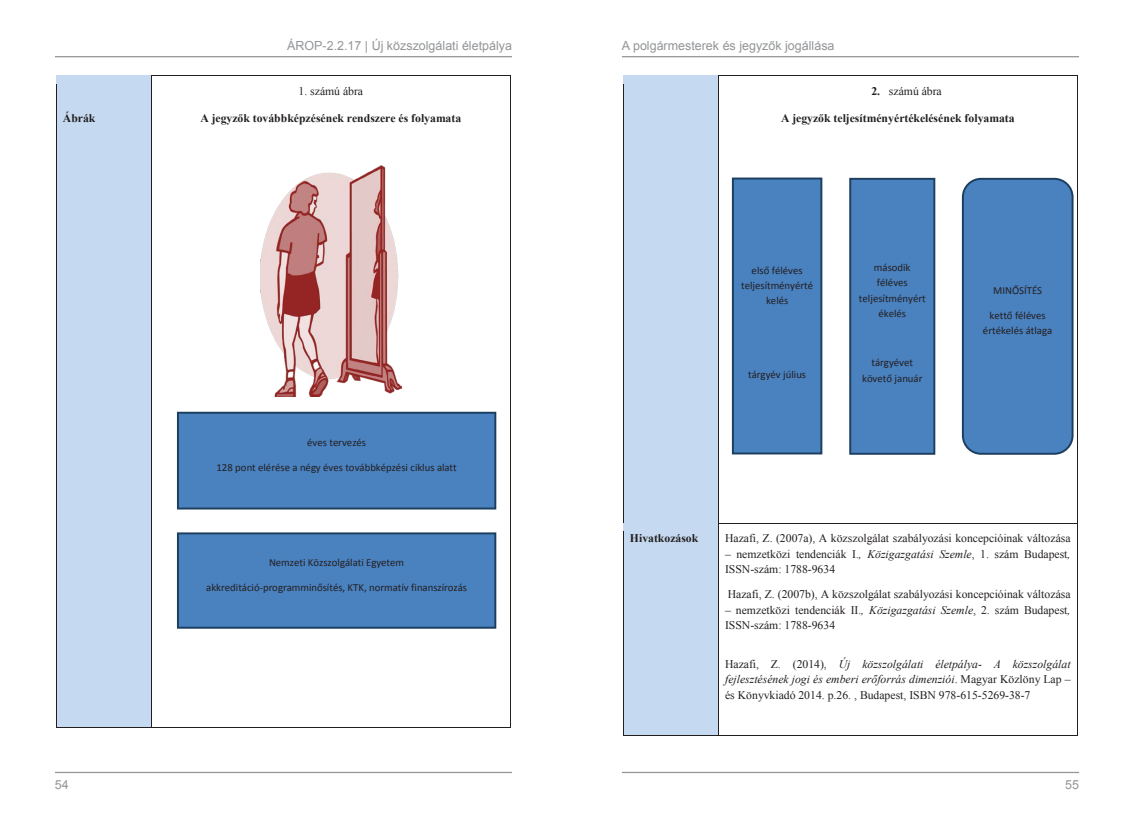
<style>
.page{position:relative;width:1134px;height:815px;background:#fff}
.page>*{position:absolute;margin:0;border:0;box-sizing:border-box;transform-origin:0 0}
.t1{font:12.5px "Arial";color:#939598}
.t2{font:11.75px/15.5px "Times New Roman";color:#231f20}
.t3{font:700 11.75px "Times New Roman";color:#231f20}
.t4{font:10.75px/15.1px "Calibri";color:#231f20;text-align:center}
.s1{font-weight:700}
.s2{font-style:italic}
</style>
<div class="page">
<hr style="left:55px;top:56px;width:457px;height:1px;background:#939598">
<hr style="left:622px;top:56px;width:457px;height:1px;background:#939598">
<hr style="left:55px;top:772px;width:457px;height:1px;background:#939598">
<hr style="left:622px;top:772px;width:457px;height:1px;background:#939598">
<div style="left:56px;top:84px;width:7px;height:121px;background:#c5daf0"></div>
<div style="left:144px;top:84px;width:7px;height:121px;background:#c5daf0"></div>
<div style="left:56px;top:205px;width:95px;height:522px;background:#c5daf0"></div>
<div style="left:63px;top:84px;width:81px;height:13px;background:#c5daf0"></div>
<div style="left:63px;top:97px;width:81px;height:14px;background:#c5daf0"></div>
<div style="left:63px;top:111px;width:81px;height:13px;background:#c5daf0"></div>
<div style="left:63px;top:124px;width:81px;height:14px;background:#c5daf0"></div>
<div style="left:63px;top:138px;width:81px;height:13px;background:#c5daf0"></div>
<div style="left:63px;top:151px;width:81px;height:14px;background:#c5daf0"></div>
<div style="left:63px;top:165px;width:81px;height:13px;background:#c5daf0"></div>
<div style="left:63px;top:178px;width:81px;height:14px;background:#c5daf0"></div>
<div style="left:63px;top:192px;width:81px;height:13px;background:#c5daf0"></div>
<hr style="left:56px;top:75px;width:95px;height:1px;background:#231f20">
<div style="left:56px;top:76px;width:95px;height:8px;background:#c5daf0"></div>
<hr style="left:151px;top:75px;width:359px;height:1px;background:#231f20">
<hr style="left:56px;top:84px;width:1px;height:643px;background:#231f20">
<hr style="left:56px;top:727px;width:95px;height:1px;background:#231f20">
<hr style="left:151px;top:84px;width:1px;height:643px;background:#231f20">
<hr style="left:151px;top:727px;width:359px;height:1px;background:#231f20">
<hr style="left:510px;top:84px;width:1px;height:643px;background:#231f20">
<img style="left:261px;top:165px;width:140px;height:231px">
<div style="left:178px;top:413px;width:317px;height:96px;background:#4a81bf"></div>
<div style="left:177px;top:412px;width:319px;height:97px;border:2px solid #1c3e5f"></div>
<div style="left:178px;top:533px;width:317px;height:95px;background:#4a81bf"></div>
<div style="left:177px;top:532px;width:319px;height:97px;border:2px solid #1c3e5f"></div>
<div style="left:623px;top:76px;width:95px;height:447px;background:#c5daf0"></div>
<hr style="left:623px;top:75px;width:95px;height:1px;background:#231f20">
<hr style="left:718px;top:75px;width:359px;height:1px;background:#231f20">
<hr style="left:623px;top:84px;width:1px;height:439px;background:#231f20">
<hr style="left:718px;top:84px;width:1px;height:439px;background:#231f20">
<hr style="left:1077px;top:84px;width:1px;height:439px;background:#231f20">
<div style="left:623px;top:532px;width:7px;height:13px;background:#c5daf0"></div>
<div style="left:711px;top:532px;width:7px;height:13px;background:#c5daf0"></div>
<div style="left:623px;top:545px;width:95px;height:190px;background:#c5daf0"></div>
<div style="left:630px;top:532px;width:81px;height:13px;background:#c5daf0"></div>
<div style="left:623px;top:523px;width:95px;height:9px;background:#c5daf0"></div>
<hr style="left:718px;top:523px;width:359px;height:1px;background:#231f20">
<hr style="left:623px;top:532px;width:1px;height:203px;background:#231f20">
<hr style="left:623px;top:735px;width:95px;height:1px;background:#231f20">
<hr style="left:718px;top:532px;width:1px;height:203px;background:#231f20">
<hr style="left:718px;top:735px;width:359px;height:1px;background:#231f20">
<hr style="left:1077px;top:532px;width:1px;height:203px;background:#231f20">
<div style="left:733px;top:179px;width:88px;height:274px;background:#4a81bf"></div>
<div style="left:732px;top:178px;width:90px;height:276px;border:2px solid #1c3e5f"></div>
<div style="left:850px;top:179px;width:84px;height:275px;background:#4a81bf"></div>
<div style="left:849px;top:178px;width:86px;height:277px;border:2px solid #1c3e5f"></div>
<div style="left:962px;top:178px;width:111px;height:277px;background:#4a81bf;border:2px solid #1c3e5f;border-radius:18px"></div>
<p class="t3" style="left:63px;top:110px;width:34px">Ábrák</p>
<p class="t1" style="left:287px;top:37px;width:226px">ÁROP-2.2.17 | Új közszolgálati életpálya</p>
<p class="t1" style="left:622px;top:37px;width:214px">A polgármesterek és jegyzők jogállása</p>
<p class="t2" style="left:298px;top:83px;width:66px">1. számú ábra</p>
<p class="t3" style="left:200px;top:110px;width:262px">A jegyzők továbbképzésének rendszere és folyamata</p>
<p class="t4" style="left:307px;top:435px;width:60px">éves tervezés</p>
<p class="t4" style="left:216px;top:460px;width:242px">128 pont elérése a négy éves továbbképzési ciklus alatt</p>
<p class="t4" style="left:269px;top:555px;width:137px">Nemzeti Közszolgálati Egyetem</p>
<p class="t4" style="left:206px;top:580px;width:262px">akkreditáció-programminősítés, KTK, normatív finanszírozás</p>
<p class="t2" style="left:871px;top:83px;width:72px"><span class="s1">2.</span> számú ábra</p>
<p class="t3" style="left:781px;top:110px;width:235px">A jegyzők teljesítményértékelésének folyamata</p>
<p class="t4" style="left:741px;top:263px;width:74px">első féléves teljesítményérté kelés</p>
<p class="t4" style="left:748px;top:367px;width:60px">tárgyév július</p>
<p class="t4" style="left:859px;top:260px;width:68px">második féléves teljesítményért ékelés</p>
<p class="t4" style="left:862px;top:355px;width:62px">tárgyévet követő január</p>
<p class="t4" style="left:993px;top:283px;width:51px">MINŐSÍTÉS</p>
<p class="t4" style="left:983px;top:308px;width:71px">kettő féléves értékelés átlaga</p>
<p class="t3" style="left:630px;top:530px;width:70px">Hivatkozások</p>
<p class="t2" style="left:725px;top:530px;width:347px">Hazafi, Z. (2007a), A közszolgálat szabályozási koncepcióinak változása</p>
<p class="t2" style="left:725px;top:546px;width:347px">– nemzetközi tendenciák I.<span class="s2">, Közigazgatási Szemle</span>, 1. szám Budapest<span class="s2">,<br></span>ISSN-szám: 1788-9634</p>
<p class="t2" style="left:728px;top:586px;width:344px">Hazafi, Z. (2007b), A közszolgálat szabályozási koncepcióinak változása</p>
<p class="t2" style="left:725px;top:602px;width:347px">– nemzetközi tendenciák II.<span class="s2">, Közigazgatási Szemle</span>, 2. szám Budapest<span class="s2">,<br></span>ISSN-szám: 1788-9634</p>
<p class="t2" style="left:725px;top:656px;width:347px;text-align:justify">Hazafi, Z. (2014), <span class="s2">Új közszolgálati életpálya- A közszolgálat fejlesztésének jogi és emberi erőforrás dimenziói</span>. Magyar Közlöny Lap – és Könyvkiadó 2014. p.26. , Budapest, ISBN 978-615-5269-38-7</p>
<p class="t1" style="left:55px;top:776px;width:15px">54</p>
<p class="t1" style="left:1065px;top:776px;width:15px">55</p>
</div>
